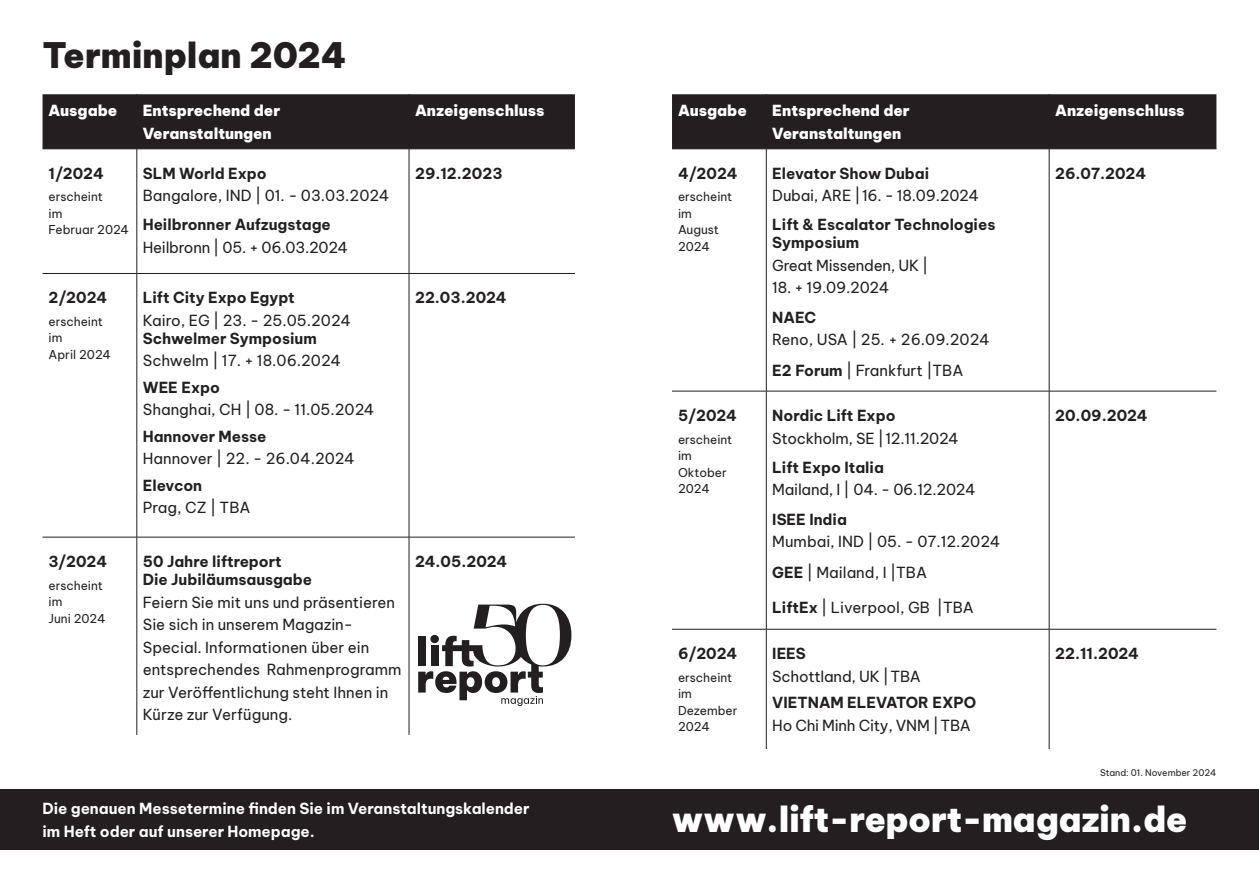
<style>
.page{position:relative;width:1259px;height:893px;background:#fff}
.page>*{position:absolute;margin:0;border:0;box-sizing:border-box;transform-origin:0 0}
.t1{font:900 34.5px "Be Vietnam Pro";letter-spacing:-.01em;color:#fff}
.t2{font:900 34.5px "Be Vietnam Pro";color:#231f20}
.t3{font:15px/22.5px "Be Vietnam Pro";color:#231f20}
.t4{font:700 15px/18px "Be Vietnam Pro";color:#231f20}
.t5{font:900 15px/22.5px "Be Vietnam Pro";color:#fff}
.t6{font:700 15px/22.5px "Be Vietnam Pro";letter-spacing:-.005em;color:#fff}
.t7{font:12px/16.5px "Be Vietnam Pro";color:#231f20}
.t8{font:9px "Be Vietnam Pro";color:#231f20}
.s1{font-weight:700}
</style>
<div class="page">
<div style="left:43px;top:94px;width:532px;height:55px;background:#231f20"></div>
<hr style="left:137px;top:94px;width:1px;height:55px;background:#231f20">
<hr style="left:409px;top:94px;width:1px;height:55px;background:#231f20">
<hr style="left:43px;top:149px;width:94px;height:1px;background:#231f20">
<hr style="left:137px;top:149px;width:272px;height:1px;background:#231f20">
<hr style="left:137px;top:149px;width:1px;height:124px;background:#231f20">
<hr style="left:409px;top:149px;width:166px;height:1px;background:#231f20">
<hr style="left:409px;top:149px;width:1px;height:124px;background:#231f20">
<hr style="left:43px;top:273px;width:94px;height:1px;background:#231f20">
<hr style="left:137px;top:273px;width:272px;height:1px;background:#231f20">
<hr style="left:137px;top:274px;width:1px;height:263px;background:#231f20">
<hr style="left:409px;top:273px;width:166px;height:1px;background:#231f20">
<hr style="left:409px;top:274px;width:1px;height:263px;background:#231f20">
<hr style="left:43px;top:537px;width:94px;height:1px;background:#231f20">
<hr style="left:137px;top:537px;width:272px;height:1px;background:#231f20">
<hr style="left:137px;top:537px;width:1px;height:198px;background:#231f20">
<hr style="left:409px;top:537px;width:166px;height:1px;background:#231f20">
<hr style="left:409px;top:537px;width:1px;height:198px;background:#231f20">
<div style="left:672px;top:94px;width:544px;height:55px;background:#231f20"></div>
<hr style="left:766px;top:94px;width:1px;height:55px;background:#231f20">
<hr style="left:1049px;top:94px;width:1px;height:55px;background:#231f20">
<hr style="left:672px;top:149px;width:94px;height:1px;background:#231f20">
<hr style="left:766px;top:149px;width:283px;height:1px;background:#231f20">
<hr style="left:766px;top:149px;width:1px;height:242px;background:#231f20">
<hr style="left:1049px;top:149px;width:167px;height:1px;background:#231f20">
<hr style="left:1049px;top:149px;width:1px;height:242px;background:#231f20">
<hr style="left:672px;top:391px;width:94px;height:1px;background:#231f20">
<hr style="left:766px;top:391px;width:283px;height:1px;background:#231f20">
<hr style="left:766px;top:391px;width:1px;height:238px;background:#231f20">
<hr style="left:1049px;top:391px;width:167px;height:1px;background:#231f20">
<hr style="left:1049px;top:391px;width:1px;height:238px;background:#231f20">
<hr style="left:672px;top:629px;width:94px;height:1px;background:#231f20">
<hr style="left:766px;top:629px;width:283px;height:1px;background:#231f20">
<hr style="left:766px;top:629px;width:1px;height:264px;background:#231f20">
<hr style="left:1049px;top:629px;width:167px;height:1px;background:#231f20">
<hr style="left:1049px;top:629px;width:1px;height:264px;background:#231f20">
<svg style="left:418px;top:604px;width:153px;height:102px"></svg>
<div style="left:676px;top:749px;width:583px;height:144px;background:#fff"></div>
<div style="left:0;top:789px;width:1259px;height:61px;background:#231f20"></div>
<h1 class="t2" style="left:43px;top:25px;width:305px">Terminplan 2024</h1>
<p class="t5" style="left:49px;top:97px;width:70px">Ausgabe</p>
<p class="t5" style="left:143px;top:97px;width:139px">Entsprechend der<br>Veranstaltungen</p>
<p class="t5" style="left:415px;top:97px;width:131px">Anzeigenschluss</p>
<p class="t4" style="left:49px;top:162px;width:57px">1/2024</p>
<p class="t7" style="left:49px;top:187px;width:82px">erscheint<br>im<br>Februar 2024</p>
<p class="t4" style="left:143px;top:163px;width:125px">SLM World Expo</p>
<p class="t3" style="left:143px;top:183px;width:248px">Bangalore, IND | 01. - 03.03.2024</p>
<p class="t4" style="left:143px;top:214px;width:189px">Heilbronner Aufzugstage</p>
<p class="t3" style="left:143px;top:235px;width:207px">Heilbronn | 05. + 06.03.2024</p>
<p class="t4" style="left:415px;top:163px;width:89px">29.12.2023</p>
<p class="t4" style="left:49px;top:287px;width:60px">2/2024</p>
<p class="t7" style="left:49px;top:312px;width:64px">erscheint im<br>April 2024</p>
<p class="t4" style="left:49px;top:551px;width:60px">3/2024</p>
<p class="t7" style="left:49px;top:576px;width:59px">erscheint im<br>Juni 2024</p>
<p class="t4" style="left:143px;top:287px;width:154px">Lift City Expo Egypt</p>
<p class="t3" style="left:143px;top:308px;width:210px">Kairo, EG | 23. - 25.05.2024</p>
<p class="t4" style="left:143px;top:328px;width:175px">Schwelmer Symposium</p>
<p class="t3" style="left:143px;top:348px;width:200px">Schwelm | 17. + 18.06.2024</p>
<p class="t4" style="left:143px;top:377px;width:79px">WEE Expo</p>
<p class="t3" style="left:143px;top:397px;width:233px">Shanghai, CH | 08. - 11.05.2024</p>
<p class="t4" style="left:143px;top:426px;width:125px">Hannover Messe</p>
<p class="t3" style="left:143px;top:446px;width:214px">Hannover | 22. - 26.04.2024</p>
<p class="t4" style="left:143px;top:475px;width:61px">Elevcon</p>
<p class="t3" style="left:143px;top:495px;width:109px">Prag, CZ | TBA</p>
<p class="t4" style="left:415px;top:287px;width:93px">22.03.2024</p>
<p class="t4" style="left:143px;top:551px;width:171px">50 Jahre liftreport<br>Die Jubiläumsausgabe</p>
<p class="t3" style="left:143px;top:589px;width:260px">Feiern Sie mit uns und präsentieren<br>Sie sich in unserem Magazin-<br>Special. Informationen über ein entsprechendes Rahmenprogramm zur Veröffentlichung steht Ihnen in<br>Kürze zur Verfügung.</p>
<p class="t4" style="left:415px;top:551px;width:94px">24.05.2024</p>
<p class="t5" style="left:678px;top:97px;width:70px">Ausgabe</p>
<p class="t5" style="left:772px;top:97px;width:139px">Entsprechend der<br>Veranstaltungen</p>
<p class="t5" style="left:1055px;top:97px;width:131px">Anzeigenschluss</p>
<p class="t4" style="left:678px;top:162px;width:61px">4/2024</p>
<p class="t7" style="left:678px;top:187px;width:56px">erscheint im<br>August<br>2024</p>
<p class="t4" style="left:772px;top:163px;width:158px">Elevator Show Dubai</p>
<p class="t3" style="left:772px;top:183px;width:208px">Dubai, ARE | 16. - 18.09.2024</p>
<p class="t4" style="left:772px;top:214px;width:225px">Lift &amp; Escalator Technologies<br>Symposium</p>
<p class="t3" style="left:772px;top:253px;width:158px">Great Missenden, UK |</p>
<p class="t3" style="left:772px;top:275px;width:118px">18. + 19.09.2024</p>
<p class="t4" style="left:772px;top:307px;width:45px">NAEC</p>
<p class="t3" style="left:772px;top:323px;width:219px;line-height:31px">Reno, USA | 25. + 26.09.2024<br><span class="s1">E2 Forum</span> | Frankfurt |TBA</p>
<p class="t4" style="left:1055px;top:163px;width:92px">26.07.2024</p>
<p class="t4" style="left:678px;top:405px;width:61px">5/2024</p>
<p class="t7" style="left:678px;top:430px;width:56px">erscheint im<br>Oktober<br>2024</p>
<p class="t4" style="left:678px;top:643px;width:61px">6/2024</p>
<p class="t7" style="left:678px;top:668px;width:61px">erscheint im<br>Dezember<br>2024</p>
<p class="t4" style="left:772px;top:405px;width:125px">Nordic Lift Expo</p>
<p class="t3" style="left:772px;top:425px;width:188px">Stockholm, SE | 12.11.2024</p>
<p class="t4" style="left:772px;top:457px;width:113px">Lift Expo Italia</p>
<p class="t3" style="left:772px;top:477px;width:205px">Mailand, I | 04. - 06.12.2024</p>
<p class="t4" style="left:772px;top:508px;width:76px">ISEE India</p>
<p class="t3" style="left:772px;top:524px;width:229px;line-height:31px">Mumbai, IND | 05. - 07.12.2024<br><span class="s1">GEE</span> | Mailand, I |TBA</p>
<p class="t3" style="left:772px;top:595px;width:203px"><span class="s1">LiftEx</span> | Liverpool, GB |TBA</p>
<p class="t4" style="left:772px;top:643px;width:35px">IEES</p>
<p class="t3" style="left:772px;top:663px;width:150px">Schottland, UK | TBA</p>
<p class="t4" style="left:772px;top:692px;width:205px">VIETNAM ELEVATOR EXPO</p>
<p class="t3" style="left:772px;top:713px;width:200px">Ho Chi Minh City, VNM | TBA</p>
<p class="t4" style="left:1055px;top:405px;width:94px">20.09.2024</p>
<p class="t4" style="left:1055px;top:643px;width:85px">22.11.2024</p>
<p class="t8" style="left:1100px;top:765px;width:118px">Stand: 01. November 2024</p>
<p class="t6" style="left:43px;top:796px;width:488px">Die genauen Messetermine finden Sie im Veranstaltungskalender im Heft oder auf unserer Homepage.</p>
<h1 class="t1" style="left:672px;top:789px;width:517px">www.lift-report-magazin.de</h1>
</div>
